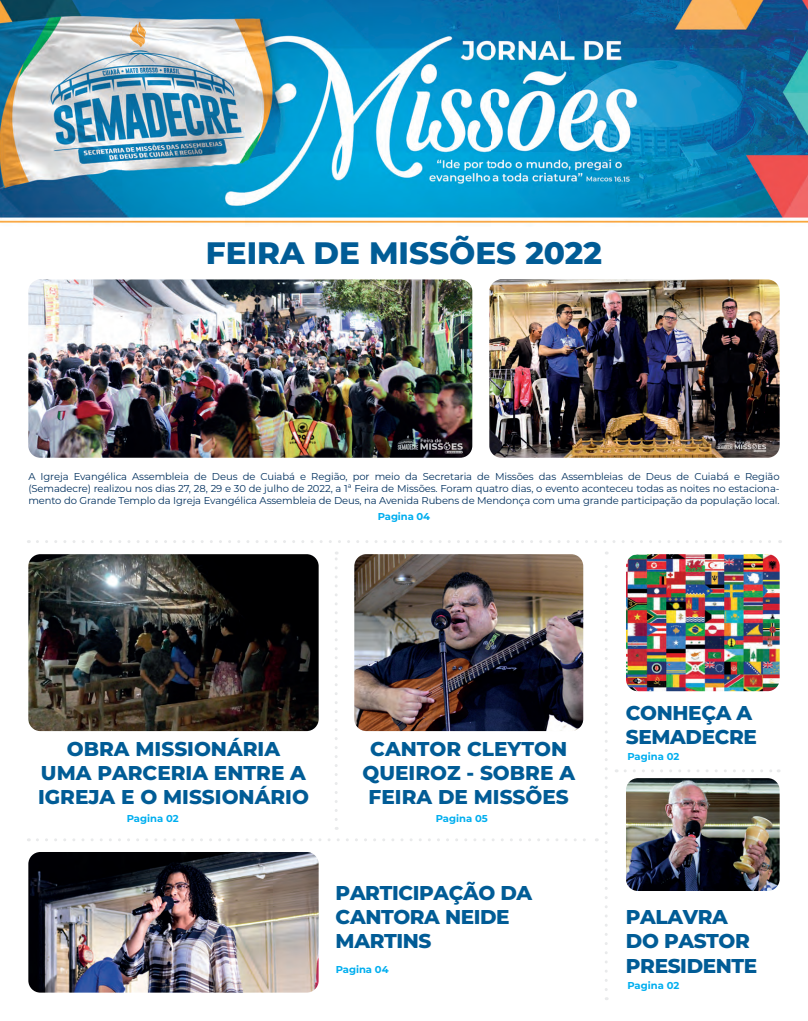
<style>
.page{position:relative;width:808px;height:1021px;background:#fff}
.page>*{position:absolute;margin:0;border:0;box-sizing:border-box;transform-origin:0 0}
.t1{font:800 31px "Montserrat";color:#015c96}
.t2{font:800 20px/24px "Montserrat";color:#015c96;text-align:center}
.t3{font:800 20px/24px "Montserrat";letter-spacing:-.02em;color:#015c96}
.t4{font:10px/12px "Montserrat";letter-spacing:-.01em;color:#00305e;text-align:justify}
.t5{font:700 10px "Montserrat";color:#00aeef}
</style>
<div class="page">
<img style="left:0;top:0;width:808px;height:223px">
<img style="left:28px;top:279px;width:444px;height:179px">
<img style="left:489px;top:279px;width:291px;height:179px">
<img style="left:28px;top:554px;width:291px;height:177px">
<img style="left:28px;top:852px;width:291px;height:140px">
<img style="left:354px;top:554px;width:229px;height:177px">
<img style="left:626px;top:554px;width:154px;height:137px">
<img style="left:626px;top:778px;width:154px;height:113px">
<svg style="left:37px;top:540px;width:744px;height:3px"></svg>
<svg style="left:37px;top:838px;width:560px;height:3px"></svg>
<svg style="left:625px;top:769px;width:154px;height:3px"></svg>
<svg style="left:335px;top:551px;width:3px;height:268px"></svg>
<svg style="left:605px;top:551px;width:3px;height:438px"></svg>
<h1 class="t1" style="left:206px;top:230px;width:398px">FEIRA DE MISSÕES 2022</h1>
<p class="t4" style="left:28px;top:470px;width:753px">A Igreja Evangélica Assembleia de Deus de Cuiabá e Região, por meio da Secretaria de Missões das Assembleias de Deus de Cuiabá e Região (Semadecre) realizou nos dias 27, 28, 29 e 30 de julho de 2022, a 1ª Feira de Missões. Foram quatro dias, o evento aconteceu todas as noites no estaciona&shy;mento do Grande Templo da Igreja Evangélica Assembleia de Deus, na Avenida Rubens de Mendonça com uma grande participação da população local.</p>
<p class="t5" style="left:378px;top:509px;width:54px">Pagina 04</p>
<h2 class="t2" style="left:38px;top:736px;width:272px">OBRA MISSIONÁRIA<br>UMA PARCERIA ENTRE A<br>IGREJA E O MISSIONÁRIO</h2>
<h2 class="t2" style="left:362px;top:736px;width:214px">CANTOR CLEYTON<br>QUEIROZ - SOBRE A<br>FEIRA DE MISSÕES</h2>
<p class="t5" style="left:127px;top:811px;width:53px">Pagina 02</p>
<p class="t5" style="left:436px;top:811px;width:54px">Pagina 05</p>
<h2 class="t3" style="left:336px;top:880px;width:198px">PARTICIPAÇÃO DA<br>CANTORA NEIDE<br>MARTINS</h2>
<p class="t5" style="left:336px;top:961px;width:54px">Pagina 04</p>
<h2 class="t3" style="left:626px;top:700px;width:132px">CONHEÇA A<br>SEMADECRE</h2>
<p class="t5" style="left:627px;top:749px;width:53px">Pagina 02</p>
<h2 class="t3" style="left:626px;top:904px;width:133px">PALAVRA<br>DO PASTOR<br>PRESIDENTE</h2>
<p class="t5" style="left:627px;top:977px;width:53px">Pagina 02</p>
</div>
